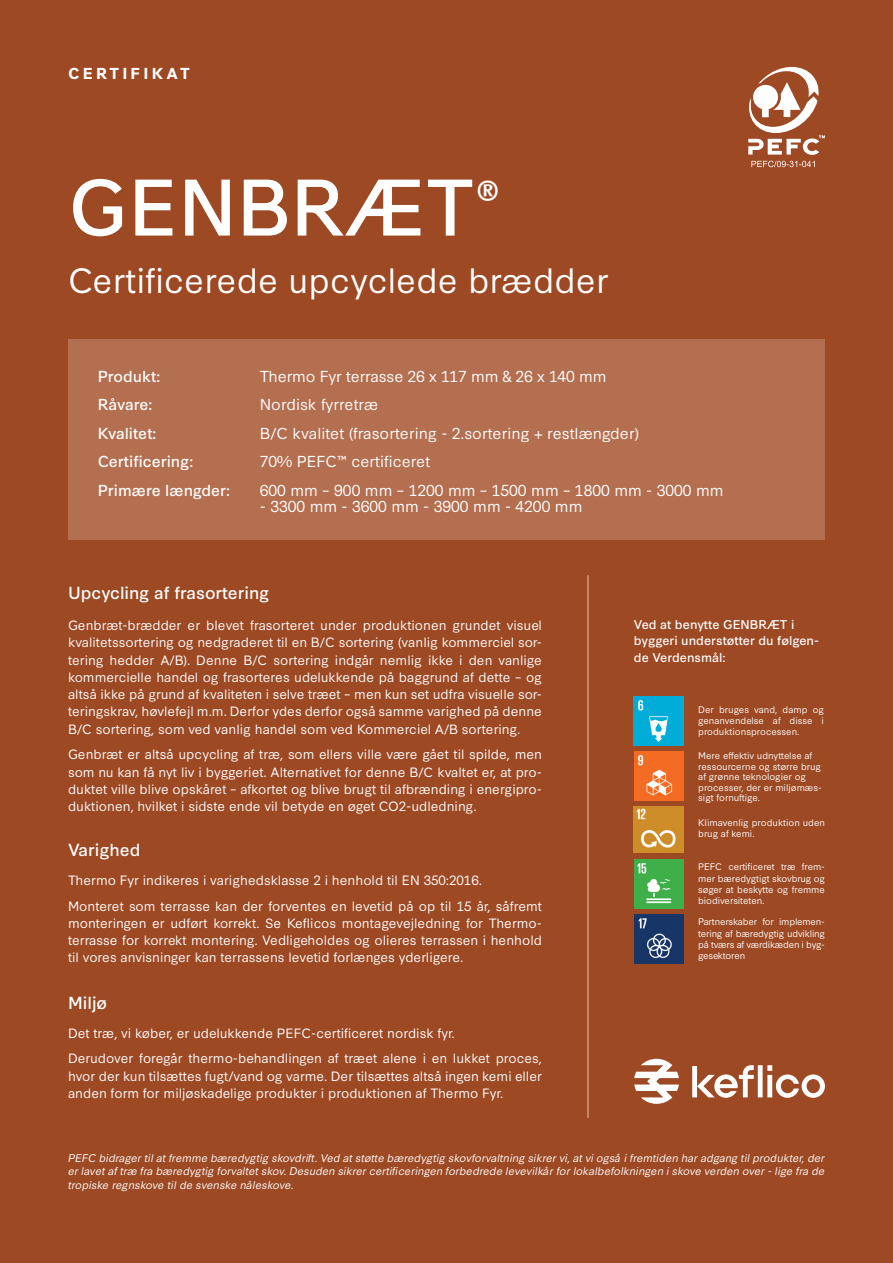
<style>
.page{position:relative;width:893px;height:1263px;background:#9c4924}
.page>*{position:absolute;margin:0;border:0;box-sizing:border-box;transform-origin:0 0}
.t1{font:75.6px "Synthese";color:#fff}
.t2{font:33.3px "Synthese";color:#fff}
.t3{font:16.5px "Synthese";color:#fff}
.t4{font:15px "Synthese";color:#fff}
.t5{font:15px "Synthese";color:#fff}
.t6{font:700 15px "Synthese";letter-spacing:.21em;color:#fff}
.t7{font:12.75px/17.2px "Synthese";color:#fff;text-align:justify}
.t8{font:12px/16.5px "Synthese";color:#fff}
.t9{font:italic 10.5px/13.5px "Synthese";color:#fff;text-align:justify}
.t10{font:9px/11.2px "Synthese";color:#fff;text-align:justify}
</style>
<div class="page">
<div style="left:68px;top:339px;width:757px;height:200px;background:#b46f50"></div>
<svg style="left:751px;top:161px;width:64px;height:6px"></svg>
<svg style="left:748px;top:67px;width:77px;height:88px"></svg>
<img style="left:634px;top:696px;width:49px;height:50px">
<img style="left:634px;top:807px;width:49px;height:45px">
<img style="left:634px;top:860px;width:50px;height:48px">
<svg style="left:692px;top:1065px;width:133px;height:33px"></svg>
<svg style="left:634px;top:1059px;width:45px;height:45px"></svg>
<hr style="left:587px;top:575px;width:2px;height:543px;background:#cd9c83">
<img style="left:634px;top:915px;width:49px;height:49px">
<img style="left:634px;top:751px;width:49px;height:50px">
<p class="t6" style="left:68px;top:62px;width:123px">CERTIFIKAT</p>
<p class="t1" style="left:68px;top:146px;width:435px">GENBRÆT<sup>®</sup></p>
<p class="t2" style="left:68px;top:253px;width:542px">Certificerede upcyclede brædder</p>
<p class="t5" style="left:98px;top:364px;width:64px">Produkt:</p>
<p class="t4" style="left:260px;top:364px;width:348px">Thermo Fyr terrasse 26 x 117 mm &amp; 26 x 140 mm</p>
<p class="t5" style="left:98px;top:393px;width:56px">Råvare:</p>
<p class="t4" style="left:260px;top:392px;width:120px">Nordisk fyrretræ</p>
<p class="t5" style="left:98px;top:421px;width:60px">Kvalitet:</p>
<p class="t4" style="left:260px;top:421px;width:381px">B/C kvalitet (frasortering - 2.sortering + restlængder)</p>
<p class="t5" style="left:98px;top:450px;width:97px">Certificering:</p>
<p class="t4" style="left:260px;top:449px;width:172px">70% PEFC™ certificeret</p>
<p class="t5" style="left:98px;top:478px;width:134px">Primære længder:</p>
<p class="t4" style="left:260px;top:478px;width:465px">600 mm – 900 mm – 1200 mm – 1500 mm – 1800 mm - 3000 mm</p>
<p class="t4" style="left:260px;top:494px;width:324px">- 3300 mm - 3600 mm - 3900 mm - 4200 mm</p>
<p class="t3" style="left:68px;top:579px;width:203px">Upcycling af frasortering</p>
<p class="t7" style="left:68px;top:616px;width:475px">Genbræt-brædder er blevet frasorteret under produktionen grundet visuel kvalitetssortering og nedgraderet til en B/C sortering (vanlig kommerciel sor&shy;tering hedder A/B). Denne B/C sortering indgår nemlig ikke i den vanlige kommercielle handel og frasorteres udelukkende på baggrund af dette – og altså ikke på grund af kvaliteten i selve træet – men kun set udfra visuelle sor&shy;teringskrav, høvlefejl m.m. Derfor ydes derfor også samme varighed på denne B/C sortering, som ved vanlig handel som ved Kommerciel A/B sortering.</p>
<p class="t7" style="left:68px;top:745px;width:476px">Genbræt er altså upcycling af træ, som ellers ville være gået til spilde, men som nu kan få nyt liv i byggeriet. Alternativet for denne B/C kvaltet er, at pro&shy;duktet ville blive opskåret – afkortet og blive brugt til afbrænding i energipro&shy;duktionen, hvilket i sidste ende vil betyde en øget CO2-udledning.</p>
<p class="t3" style="left:68px;top:836px;width:74px">Varighed</p>
<p class="t7" style="left:68px;top:870px;width:415px">Thermo Fyr indikeres i varighedsklasse 2 i henhold til EN 350:2016.</p>
<p class="t7" style="left:68px;top:896px;width:475px">Monteret som terrasse kan der forventes en levetid på op til 15 år, såfremt monteringen er udført korrekt. Se Keflicos montagevejledning for Thermo&shy;terrasse for korrekt montering. Vedligeholdes og olieres terrassen i henhold til vores anvisninger kan terrassens levetid forlænges yderligere.</p>
<p class="t3" style="left:68px;top:989px;width:41px">Miljø</p>
<p class="t7" style="left:68px;top:1023px;width:388px">Det træ, vi køber, er udelukkende PEFC-certificeret nordisk fyr.</p>
<p class="t7" style="left:68px;top:1049px;width:476px">Derudover foregår thermo-behandlingen af træet alene i en lukket proces, hvor der kun tilsættes fugt/vand og varme. Der tilsættes altså ingen kemi eller anden form for miljøskadelige produkter i produktionen af Thermo Fyr.</p>
<p class="t8" style="left:634px;top:615px;width:187px">Ved at benytte GENBRÆT i byggeri understøtter du følgen&shy;de Verdensmål:</p>
<p class="t10" style="left:698px;top:703px;width:127px">Der bruges vand, damp og genanvendelse af disse i produktionsprocessen.</p>
<p class="t10" style="left:698px;top:750px;width:125px;line-height:10.5px;text-align:left">Mere effektiv udnyttelse af ressourcerne og større brug af grønne teknologier og processer, der er miljømæs&shy;sigt fornuftige.</p>
<p class="t10" style="left:698px;top:816px;width:128px">Klimavenlig produktion uden brug af kemi.</p>
<p class="t10" style="left:698px;top:861px;width:128px">PEFC certificeret træ frem&shy;mer bæredygtigt skovbrug og søger at beskytte og fremme biodiversiteten.</p>
<p class="t10" style="left:698px;top:915px;width:128px">Partnerskaber for implemen&shy;tering af bæredygtig udvikling på tværs af værdikæden i byg&shy;gesektoren</p>
<p class="t9" style="left:68px;top:1150px;width:758px">PEFC bidrager til at fremme bæredygtig skovdrift. Ved at støtte bæredygtig skovforvaltning sikrer vi, at vi også i fremtiden har adgang til produkter, der er lavet af træ fra bæredygtig forvaltet skov. Desuden sikrer certificeringen forbedrede levevilkår for lokalbefolkningen i skove verden over - lige fra de tropiske regnskove til de svenske nåleskove.</p>
</div>
